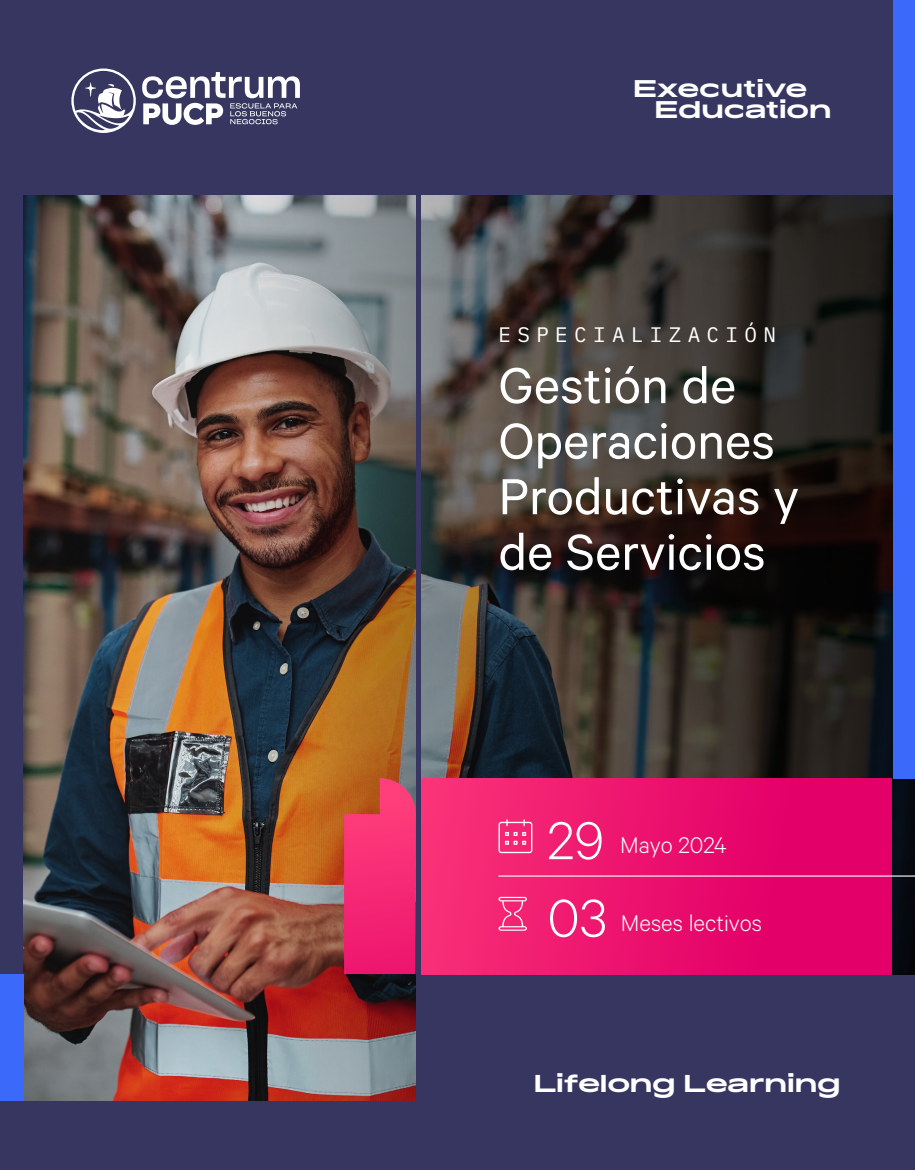
<style>
.page{position:relative;width:915px;height:1170px;background:#fff}
.page>*{position:absolute;margin:0;border:0;box-sizing:border-box;transform-origin:0 0}
.t1{font:300 60px/77.6px "Calibre";color:#fff}
.t2{font:57px/55.5px "Calibre";color:#fff}
.t3{font:300 25.5px "Calibre";color:#fff}
.t4{font:700 23.7px "Pano";color:#fff}
.t5{font:700 23.4px/20.5px "Pano";letter-spacing:.01em;color:#fff}
.t6{font:21px "i A Writer Duospace";letter-spacing:.3em;color:#fff}
</style>
<div class="page">
<div style="left:0;top:0;width:914px;height:1169px;background:#363661"></div>
<svg style="left:421px;top:196px;width:493px;height:777px"></svg>
<img style="left:23px;top:196px;width:392px;height:904px">
<div style="left:421px;top:778px;width:470px;height:195px;background:linear-gradient(to right,#f82f77,#e00067)"></div>
<hr style="left:498px;top:875px;width:416px;height:1px;background:#fff">
<div style="left:0;top:973px;width:23px;height:127px;background:#3b69fa"></div>
<div style="left:893px;top:0;width:21px;height:778px;background:#3b69fa"></div>
<svg style="left:498px;top:896px;width:28px;height:34px"></svg>
<svg style="left:498px;top:819px;width:34px;height:34px"></svg>
<svg style="left:344px;top:778px;width:71px;height:195px"></svg>
<svg style="left:71px;top:68px;width:65px;height:65px"></svg>
<svg style="left:142px;top:72px;width:158px;height:53px"></svg>
<p class="t5" style="left:654px;top:79px;width:178px;text-indent:-21px">Executive<br>Education</p>
<p class="t6" style="left:498px;top:318px;width:279px">ESPECIALIZACIÓN</p>
<p class="t2" style="left:498px;top:355px;width:302px">Gestión de<br>Operaciones<br>Productivas y de Servicios</p>
<p class="t1" style="left:547px;top:799px;width:61px">29<br>03</p>
<p class="t3" style="left:620px;top:830px;width:108px">Mayo 2024</p>
<p class="t3" style="left:620px;top:907px;width:143px">Meses lectivos</p>
<p class="t4" style="left:533px;top:1067px;width:308px">Lifelong Learning</p>
</div>
